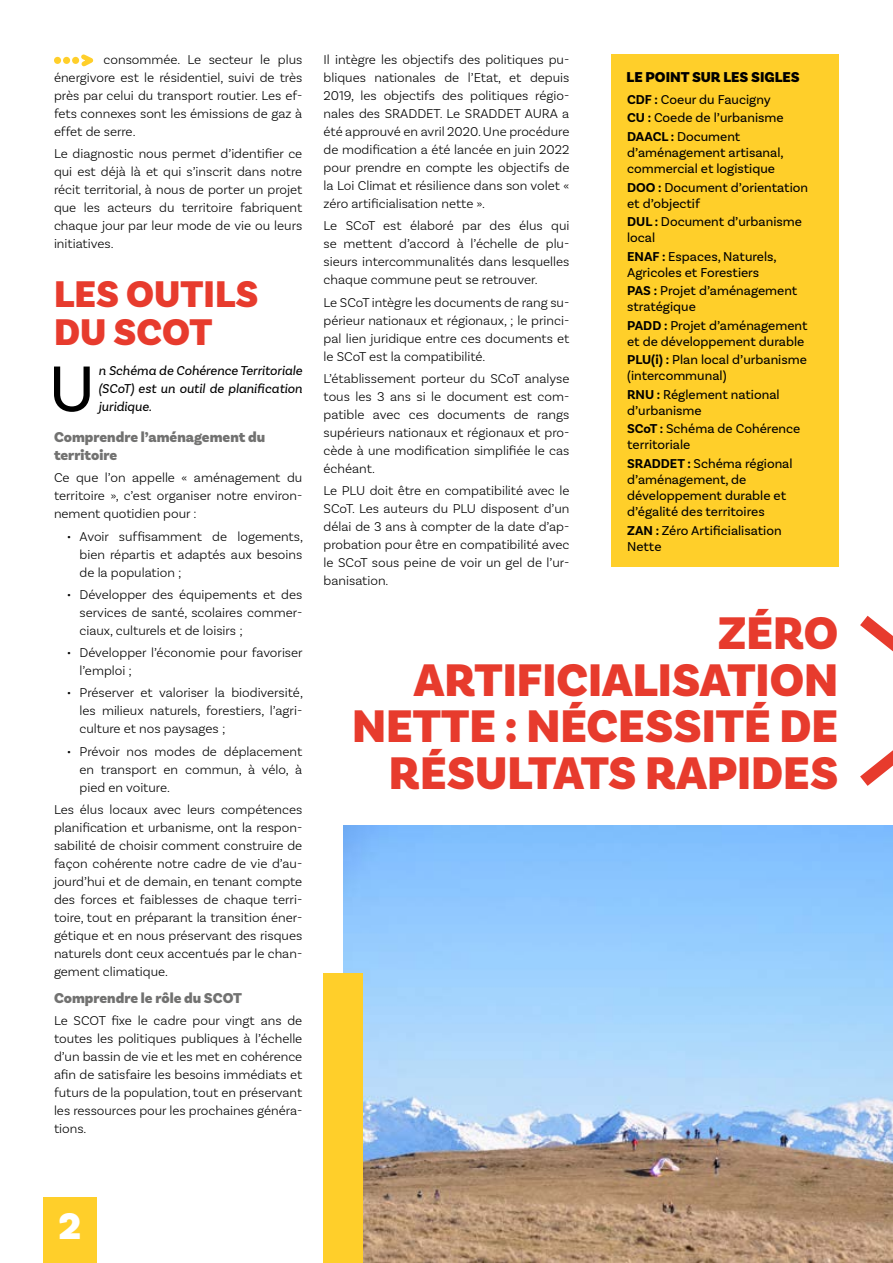
<style>
.page{position:relative;width:893px;height:1263px;background:#fff}
.page>*{position:absolute;margin:0;border:0;box-sizing:border-box;transform-origin:0 0}
.t1{font:68.1px "Basic Sans";color:#000}
.t2{font:900 48px/46.5px "Basic Sans";color:#e73b2d;text-align:right}
.t3{font:900 39px/37.5px "Basic Sans";color:#e73b2d}
.t4{font:900 39px "Basic Sans";color:#fff}
.t5{font:900 15px/18px "Basic Sans";color:#727271}
.t6{font:900 15px "Basic Sans";color:#000}
.t7{font:300 13.5px/18px "Basic Sans";color:#000;text-align:justify}
.t8{font:13.5px/16.2px "Basic Sans";color:#000}
.t9{font:italic 13.5px/18px "Basic Sans";color:#000;text-align:justify}
.s1{font-weight:700}
</style>
<div class="page">
<div style="left:43px;top:1197px;width:54px;height:66px;background:#ffcf2a"></div>
<img style="left:343px;top:826px;width:550px;height:437px">
<div style="left:54px;top:57px;width:7px;height:7px;background:#ffcf2a;border-radius:50%"></div>
<div style="left:63px;top:57px;width:7px;height:7px;background:#ffcf2a;border-radius:50%"></div>
<div style="left:72px;top:57px;width:7px;height:7px;background:#ffcf2a;border-radius:50%"></div>
<svg style="left:77px;top:54px;width:17px;height:13px"></svg>
<div style="left:324px;top:974px;width:39px;height:289px;background:#ffcf2a"></div>
<div style="left:611px;top:54px;width:228px;height:513px;background:#ffcf2a"></div>
<svg style="left:860px;top:615px;width:33px;height:171px"></svg>
<p class="t7" style="left:54px;top:50px;width:250px;text-indent:50px">consommée. Le secteur le plus énergivore est le résidentiel, suivi de très près par celui du transport routier. Les ef&shy;fets connexes sont les émissions de gaz à effet de serre.</p>
<p class="t7" style="left:54px;top:145px;width:250px">Le diagnostic nous permet d’identifier ce qui est déjà là et qui s’inscrit dans notre récit territorial, à nous de porter un projet que les acteurs du territoire fabriquent chaque jour par leur mode de vie ou leurs initiatives.</p>
<h3 class="t3" style="left:54px;top:276px;width:206px">LES OUTILS<br>DU SCOT</h3>
<h1 class="t1" style="left:49px;top:348px;width:48px">U</h1>
<p class="t9" style="left:98px;top:362px;width:205px">n Schéma de Cohérence Territoriale (SCoT) est un outil de planification juridique.</p>
<p class="t5" style="left:54px;top:429px;width:213px">Comprendre l’aménagement du territoire</p>
<p class="t7" style="left:54px;top:469px;width:250px">Ce que l’on appelle « aménagement du territoire », c’est organiser notre environ&shy;nement quotidien pour :</p>
<p class="t7" style="left:80px;top:527px;width:225px;text-indent:-13px">• Avoir suffisamment de logements, bien répartis et adaptés aux besoins de la population ;</p>
<p class="t7" style="left:80px;top:585px;width:224px;text-indent:-13px">• Développer des équipements et des services de santé, scolaires commer&shy;ciaux, culturels et de loisirs ;</p>
<p class="t7" style="left:80px;top:643px;width:225px;text-indent:-13px">• Développer l’économie pour favoriser l’emploi ;</p>
<p class="t7" style="left:80px;top:684px;width:225px;text-indent:-13px">• Préserver et valoriser la biodiversité, les milieux naturels, forestiers, l’agri&shy;culture et nos paysages ;</p>
<p class="t7" style="left:80px;top:742px;width:224px;text-indent:-13px">• Prévoir nos modes de déplacement en transport en commun, à vélo, à pied en voiture.</p>
<p class="t7" style="left:54px;top:800px;width:250px">Les élus locaux avec leurs compétences planification et urbanisme, ont la respon&shy;sabilité de choisir comment construire de façon cohérente notre cadre de vie d’au&shy;jourd’hui et de demain, en tenant compte des forces et faiblesses de chaque terri&shy;toire, tout en préparant la transition éner&shy;gétique et en nous préservant des risques naturels dont ceux accentués par le chan&shy;gement climatique.</p>
<p class="t5" style="left:54px;top:989px;width:189px">Comprendre le rôle du SCOT</p>
<p class="t7" style="left:54px;top:1011px;width:250px">Le SCOT fixe le cadre pour vingt ans de toutes les politiques publiques à l’échelle d’un bassin de vie et les met en cohérence afin de satisfaire les besoins immédiats et futurs de la population, tout en préservant les ressources pour les prochaines généra&shy;tions.</p>
<p class="t7" style="left:324px;top:50px;width:247px">Il intègre les objectifs des politiques pu&shy;bliques nationales de l’Etat, et depuis 2019, les objectifs des politiques régio&shy;nales des SRADDET. Le SRADDET AURA a été approuvé en avril 2020. Une procédure de modification a été lancée en juin 2022 pour prendre en compte les objectifs de la Loi Climat et résilience dans son volet « zéro artificialisation nette ».</p>
<p class="t7" style="left:324px;top:217px;width:247px">Le SCoT est élaboré par des élus qui se mettent d’accord à l’échelle de plu&shy;sieurs intercommunalités dans lesquelles chaque commune peut se retrouver.</p>
<p class="t7" style="left:324px;top:293px;width:247px">Le SCoT intègre les documents de rang su&shy;périeur nationaux et régionaux, ; le princi&shy;pal lien juridique entre ces documents et le SCoT est la compatibilité.</p>
<p class="t7" style="left:324px;top:369px;width:247px">L’établissement porteur du SCoT analyse tous les 3 ans si le document est com&shy;patible avec ces documents de rangs supérieurs nationaux et régionaux et pro&shy;cède à une modification simplifiée le cas échéant.</p>
<p class="t7" style="left:324px;top:481px;width:247px">Le PLU doit être en compatibilité avec le SCoT. Les auteurs du PLU disposent d’un délai de 3 ans à compter de la date d’ap&shy;probation pour être en compatibilité avec le SCoT sous peine de voir un gel de l’ur&shy;banisation.</p>
<p class="t6" style="left:627px;top:68px;width:175px">LE POINT SUR LES SIGLES</p>
<p class="t8" style="left:627px;top:90px;width:158px;line-height:18.3px"><span class="s1">CDF :</span> Coeur du Faucigny<br><span class="s1">CU :</span> Coede de l’urbanisme<br><span class="s1">DAACL :</span> Document</p>
<p class="t8" style="left:627px;top:144px;width:158px">d’aménagement artisanal, commercial et logistique</p>
<p class="t8" style="left:627px;top:179px;width:182px"><span class="s1">DOO :</span> Document d’orientation et d’objectif</p>
<p class="t8" style="left:627px;top:213px;width:176px"><span class="s1">DUL :</span> Document d’urbanisme local</p>
<p class="t8" style="left:627px;top:248px;width:151px"><span class="s1">ENAF :</span> Espaces, Naturels,<br>Agricoles et Forestiers</p>
<p class="t8" style="left:627px;top:282px;width:172px"><span class="s1">PAS :</span> Projet d’aménagement stratégique</p>
<p class="t8" style="left:627px;top:317px;width:182px"><span class="s1">PADD :</span> Projet d’aménagement et de développement durable</p>
<p class="t8" style="left:627px;top:351px;width:181px"><span class="s1">PLU(i) :</span> Plan local d’urbanisme (intercommunal)</p>
<p class="t8" style="left:627px;top:386px;width:154px"><span class="s1">RNU :</span> Réglement national d’urbanisme</p>
<p class="t8" style="left:627px;top:420px;width:175px"><span class="s1">SCoT :</span> Schéma de Cohérence territoriale</p>
<p class="t8" style="left:627px;top:455px;width:167px"><span class="s1">SRADDET :</span> Schéma régional d’aménagement, de développement durable et d’égalité des territoires</p>
<p class="t8" style="left:627px;top:522px;width:156px"><span class="s1">ZAN :</span> Zéro Artificialisation<br>Nette</p>
<h2 class="t2" style="left:352px;top:611px;width:488px">ZÉRO<br>ARTIFICIALISATION<br>NETTE : NÉCESSITÉ DE<br>RÉSULTATS RAPIDES</h2>
<h3 class="t4" style="left:59px;top:1202px;width:24px">2</h3>
</div>
